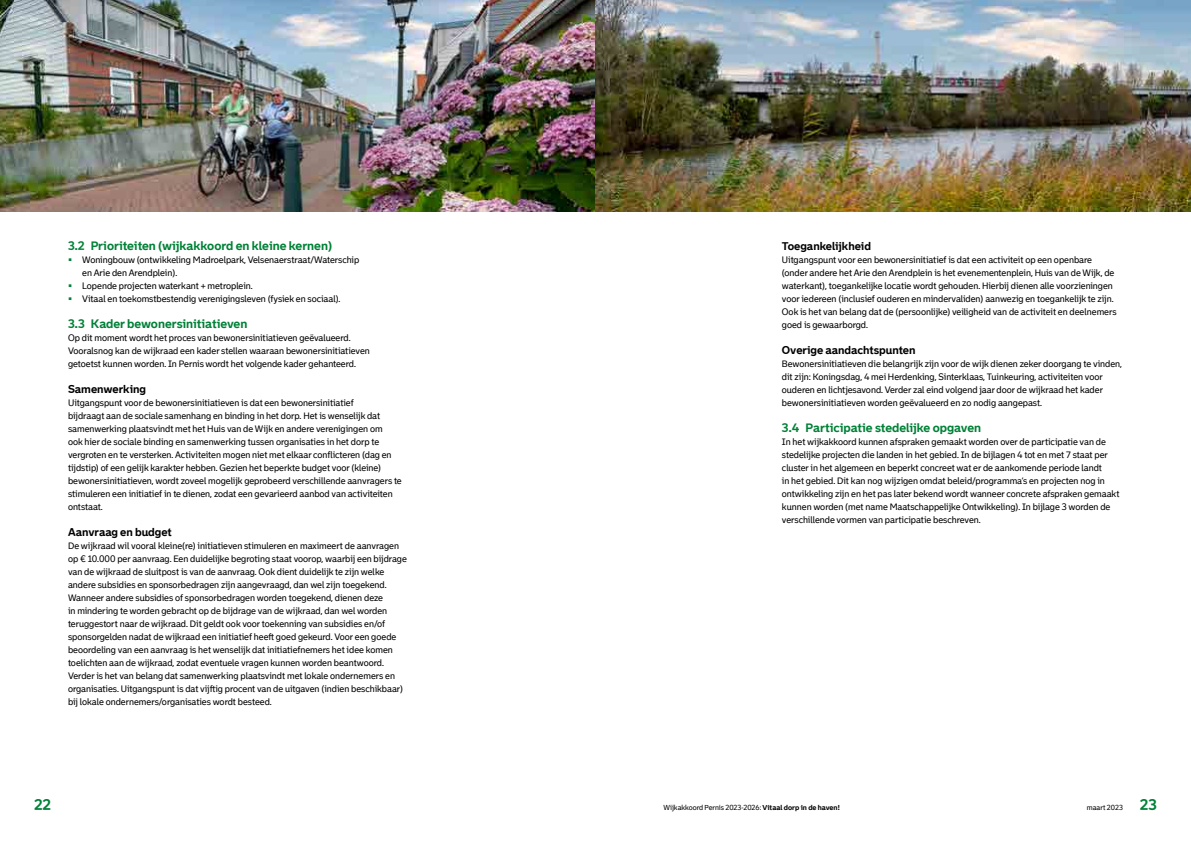
<style>
.page{position:relative;width:1191px;height:842px;background:#fff}
.page>*{position:absolute;margin:0;border:0;box-sizing:border-box;transform-origin:0 0}
.t1{font:700 15px "Bolder";color:#008137}
.Deelhoofdstuk_tekst{font:700 12px "Bolder";color:#008137}
.Rotterdam_Subtitel_b{font:700 11px "Bolder";color:#000}
.Rotterdam_Platte_tek{font:700 11px "Bolder";color:#000}
.Rotterdam_Platte_tek-2{font:9px/13px "Bolder";color:#000}
.t2{font:7px "Bolder";color:#000}
.s1{color:#008137}
.s2{font-weight:700}
.s3{font-weight:700;font-size:15px;color:#008137}
</style>
<div class="page">
<img style="left:0;top:0;width:595px;height:211px">
<img style="left:595px;top:0;width:596px;height:211px">
<p class="Deelhoofdstuk_tekst" style="left:68px;top:238px;width:266px">3.2 Prioriteiten (wijkakkoord en kleine kernen)</p>
<p class="Rotterdam_Platte_tek-2" style="left:82px;top:253px;width:278px;text-indent:-14px"><span class="s1">▪</span> Woningbouw (ontwikkeling Madroelpark, Velsenaerstraat/Waterschip en Arie den Arendplein).</p>
<p class="Rotterdam_Platte_tek-2" style="left:68px;top:279px;width:186px"><span class="s1">▪</span> Lopende projecten waterkant + metroplein.</p>
<p class="Rotterdam_Platte_tek-2" style="left:68px;top:292px;width:274px"><span class="s1">▪</span> Vitaal en toekomstbestendig verenigingsleven (fysiek en sociaal).</p>
<p class="Deelhoofdstuk_tekst" style="left:68px;top:316px;width:181px">3.3 Kader bewonersinitiatieven</p>
<p class="Rotterdam_Platte_tek-2" style="left:68px;top:331px;width:303px">Op dit moment wordt het proces van bewonersinitiatieven geëvalueerd.<br>Vooralsnog kan de wijkraad een kader stellen waaraan bewonersinitiatieven getoetst kunnen worden. In Pernis wordt het volgende kader gehanteerd.</p>
<p class="Rotterdam_Subtitel_b" style="left:68px;top:382px;width:79px">Samenwerking</p>
<p class="Rotterdam_Platte_tek-2" style="left:68px;top:396px;width:335px">Uitgangspunt voor de bewonersinitiatieven is dat een bewonersinitiatief<br>bijdraagt aan de sociale samenhang en binding in het dorp. Het is wenselijk dat samenwerking plaatsvindt met het Huis van de Wijk en andere verenigingen om<br>ook hier de sociale binding en samenwerking tussen organisaties in het dorp te vergroten en te versterken. Activiteiten mogen niet met elkaar conflicteren (dag en tijdstip) of een gelijk karakter hebben. Gezien het beperkte budget voor (kleine) bewonersinitiatieven, wordt zoveel mogelijk geprobeerd verschillende aanvragers te stimuleren een initiatief in te dienen, zodat een gevarieerd aanbod van activiteiten ontstaat.</p>
<p class="Rotterdam_Subtitel_b" style="left:68px;top:525px;width:105px">Aanvraag en budget</p>
<p class="Rotterdam_Platte_tek-2" style="left:68px;top:539px;width:340px">De wijkraad wil vooral kleine(re) initiatieven stimuleren en maximeert de aanvragen op € 10.000 per aanvraag. Een duidelijke begroting staat voorop, waarbij een bijdrage van de wijkraad de sluitpost is van de aanvraag. Ook dient duidelijk te zijn welke andere subsidies en sponsorbedragen zijn aangevraagd, dan wel zijn toegekend.<br>Wanneer andere subsidies of sponsorbedragen worden toegekend, dienen deze<br>in mindering te worden gebracht op de bijdrage van de wijkraad, dan wel worden teruggestort naar de wijkraad. Dit geldt ook voor toekenning van subsidies en/of sponsorgelden nadat de wijkraad een initiatief heeft goed gekeurd. Voor een goede beoordeling van een aanvraag is het wenselijk dat initiatiefnemers het idee komen toelichten aan de wijkraad, zodat eventuele vragen kunnen worden beantwoord.<br>Verder is het van belang dat samenwerking plaatsvindt met lokale ondernemers en organisaties. Uitgangspunt is dat vijftig procent van de uitgaven (indien beschikbaar) bij lokale ondernemers/organisaties wordt besteed.</p>
<p class="Rotterdam_Subtitel_b" style="left:782px;top:239px;width:91px">Toegankelijkheid</p>
<p class="Rotterdam_Platte_tek-2" style="left:782px;top:253px;width:336px">Uitgangspunt voor een bewonersinitiatief is dat een activiteit op een openbare (onder andere het Arie den Arendplein is het evenementenplein, Huis van de Wijk, de waterkant), toegankelijke locatie wordt gehouden. Hierbij dienen alle voorzieningen voor iedereen (inclusief ouderen en mindervaliden) aanwezig en toegankelijk te zijn.<br>Ook is het van belang dat de (persoonlijke) veiligheid van de activiteit en deelnemers goed is gewaarborgd.</p>
<p class="Rotterdam_Platte_tek" style="left:782px;top:343px;width:135px">Overige aandachtspunten</p>
<p class="Rotterdam_Platte_tek-2" style="left:782px;top:357px;width:342px">Bewonersinitiatieven die belangrijk zijn voor de wijk dienen zeker doorgang te vinden, dit zijn: Koningsdag, 4 mei Herdenking, Sinterklaas, Tuinkeuring, activiteiten voor ouderen en lichtjesavond. Verder zal eind volgend jaar door de wijkraad het kader bewonersinitiatieven worden geëvalueerd en zo nodig aangepast.</p>
<p class="Deelhoofdstuk_tekst" style="left:782px;top:420px;width:201px">3.4 Participatie stedelijke opgaven</p>
<p class="Rotterdam_Platte_tek-2" style="left:782px;top:435px;width:339px">In het wijkakkoord kunnen afspraken gemaakt worden over de participatie van de stedelijke projecten die landen in het gebied. In de bijlagen 4 tot en met 7 staat per cluster in het algemeen en beperkt concreet wat er de aankomende periode landt<br>in het gebied. Dit kan nog wijzigen omdat beleid/programma’s en projecten nog in ontwikkeling zijn en het pas later bekend wordt wanneer concrete afspraken gemaakt kunnen worden (met name Maatschappelijke Ontwikkeling). In bijlage 3 worden de verschillende vormen van participatie beschreven.</p>
<h1 class="t1" style="left:34px;top:796px;width:19px">22</h1>
<p class="t2" style="left:663px;top:804px;width:178px">Wijkakkoord Pernis 2023-2026: <span class="s2">Vitaal dorp in de haven!</span></p>
<p class="t2" style="left:1087px;top:804px;width:72px">maart 2023 <span class="s3">23</span></p>
</div>
